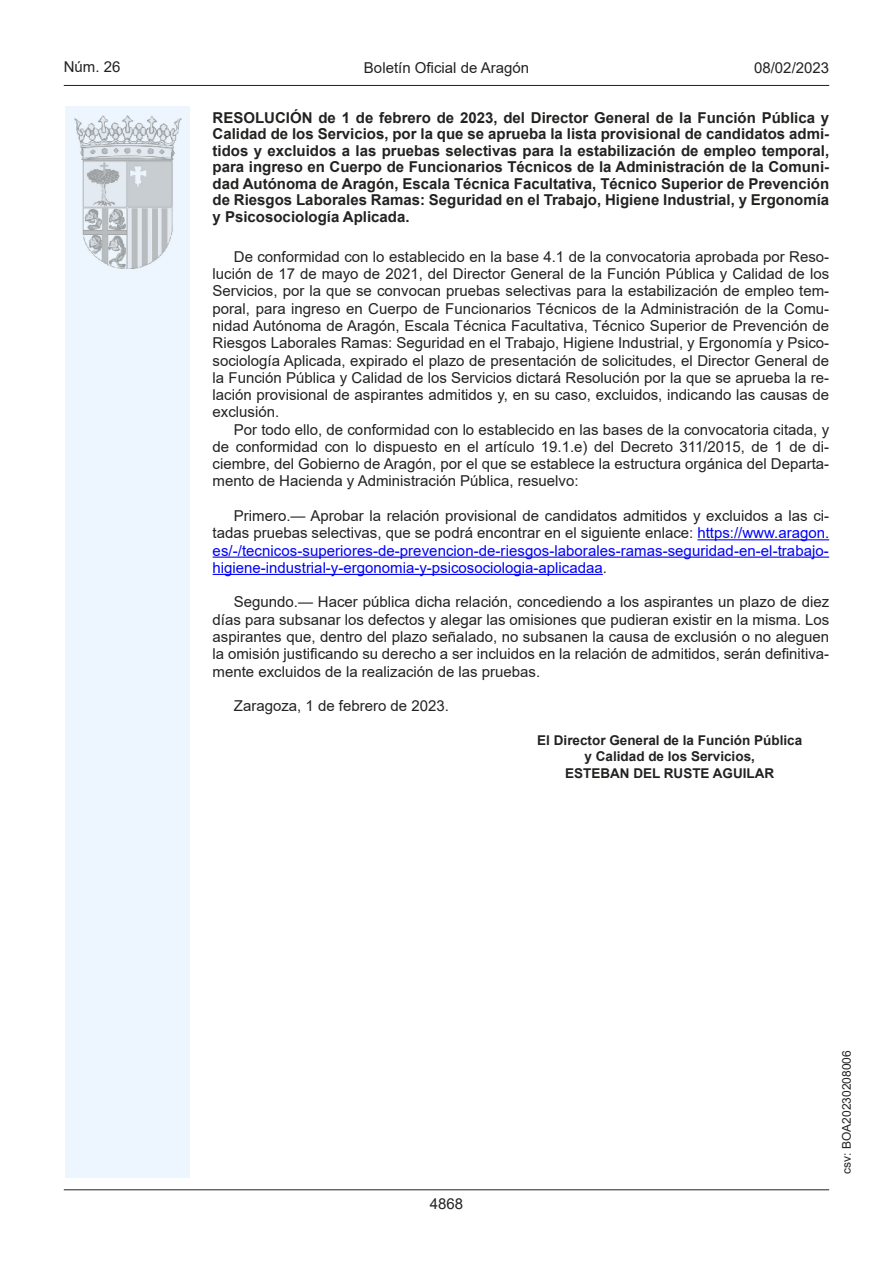
<style>
.page{position:relative;width:893px;height:1263px;background:#fff}
.page>*{position:absolute;margin:0;border:0;box-sizing:border-box;transform-origin:0 0}
.inicio_de_parrafo{font:15px/17.2px "Arial";color:#222221;text-align:justify}
.Titulo_text{font:700 15px/16.5px "Arial";color:#222221;text-align:justify}
.inicio_de_parrafo-2{font:15px/17.2px "Arial";color:#0000fa;text-align:justify}
.estilo_head-c{font:15px "Arial";color:#222221}
.estilo_head-d{font:15px "Arial MT2";color:#222221}
.estilo_head-i{font:15px "Arial MT2";color:#222221}
.numero_pagina{font:15px "Arial MT2";color:#222221}
.firma_der{font:700 13.5px "Arial";color:#222221}
.estilo_head-i-2{font:12px "Arial MT2";color:#222221}
.s1{color:#222221}
.s2{font-family:"Arial MT2";color:#222221}
</style>
<div class="page">
<div style="left:65px;top:106px;width:125px;height:1072px;background:#edf6fe"></div>
<img style="left:75px;top:115px;width:106px;height:153px">
<hr style="left:64px;top:85px;width:765px;height:1px;background:#222221">
<hr style="left:64px;top:1189px;width:765px;height:1px;background:#222221">
<hr style="left:697px;top:539px;width:132px;height:1px;background:#0000fa">
<hr style="left:213px;top:557px;width:616px;height:1px;background:#0000fa">
<hr style="left:213px;top:574px;width:390px;height:1px;background:#0000fa">
<p class="estilo_head-i" style="left:64px;top:57px;width:58px">Núm. 26</p>
<p class="estilo_head-c" style="left:364px;top:57px;width:167px">Boletín Oficial de Aragón</p>
<p class="estilo_head-d" style="left:754px;top:57px;width:77px">08/02/2023</p>
<p class="Titulo_text" style="left:213px;top:110px;width:618px">RESOLUCIÓN de 1 de febrero de 2023, del Director General de la Función Pública y Calidad de los Servicios, por la que se aprueba la lista provisional de candidatos admi&shy;tidos y excluidos a las pruebas selectivas para la estabilización de empleo temporal, para ingreso en Cuerpo de Funcionarios Técnicos de la Administración de la Comuni&shy;dad Autónoma de Aragón, Escala Técnica Facultativa, Técnico Superior de Prevención de Riesgos Laborales Ramas: Seguridad en el Trabajo, Higiene Industrial, y Ergonomía y Psicosociología Aplicada.</p>
<p class="inicio_de_parrafo" style="left:213px;top:248px;width:618px;text-indent:21px">De conformidad con lo establecido en la base 4.1 de la convocatoria aprobada por Reso&shy;lución de 17 de mayo de 2021, del Director General de la Función Pública y Calidad de los Servicios, por la que se convocan pruebas selectivas para la estabilización de empleo tem&shy;poral, para ingreso en Cuerpo de Funcionarios Técnicos de la Administración de la Comu&shy;nidad Autónoma de Aragón, Escala Técnica Facultativa, Técnico Superior de Prevención de Riesgos Laborales Ramas: Seguridad en el Trabajo, Higiene Industrial, y Ergonomía y Psico&shy;sociología Aplicada, expirado el plazo de presentación de solicitudes, el Director General de la Función Pública y Calidad de los Servicios dictará Resolución por la que se aprueba la re&shy;lación provisional de aspirantes admitidos y, en su caso, excluidos, indicando las causas de exclusión.</p>
<p class="inicio_de_parrafo" style="left:213px;top:421px;width:618px;text-indent:21px">Por todo ello, de conformidad con lo establecido en las bases de la convocatoria citada, y de conformidad con lo dispuesto en el artículo 19.1.e) del Decreto 311/2015, de 1 de di&shy;ciembre, del Gobierno de Aragón, por el que se establece la estructura orgánica del Departa&shy;mento de Hacienda y Administración Pública, resuelvo:</p>
<p class="inicio_de_parrafo-2" style="left:213px;top:507px;width:618px;text-indent:21px"><span class="s1">Primero.— Aprobar la relación provisional de candidatos admitidos y excluidos a las ci&shy;tadas pruebas selectivas, que se podrá encontrar en el siguiente enlace:</span> https://www.aragon. es/-/tecnicos-superiores-de-prevencion-de-riesgos-laborales-ramas-seguridad-en-el-trabajo&shy;higiene-industrial-y-ergonomia-y-psicosociologia-aplicadaa<span class="s2">.</span></p>
<p class="inicio_de_parrafo" style="left:213px;top:593px;width:618px;text-indent:21px">Segundo.— Hacer pública dicha relación, concediendo a los aspirantes un plazo de diez días para subsanar los defectos y alegar las omisiones que pudieran existir en la misma. Los aspirantes que, dentro del plazo señalado, no subsanen la causa de exclusión o no aleguen la omisión justificando su derecho a ser incluidos en la relación de admitidos, serán definitiva&shy;mente excluidos de la realización de las pruebas.</p>
<p class="inicio_de_parrafo" style="left:234px;top:697px;width:217px">Zaragoza, 1 de febrero de 2023.</p>
<p class="firma_der" style="left:537px;top:730px;width:266px">El Director General de la Función Pública</p>
<p class="firma_der" style="left:585px;top:747px;width:172px">y Calidad de los Servicios,</p>
<p class="firma_der" style="left:565px;top:763px;width:211px">ESTEBAN DEL RUSTE AGUILAR</p>
<p class="numero_pagina" style="left:430px;top:1193px;width:35px">4868</p>
<p class="estilo_head-i-2" style="left:838px;top:1174px;width:125px;rotate:-90deg">csv: BOA20230208006</p>
</div>
